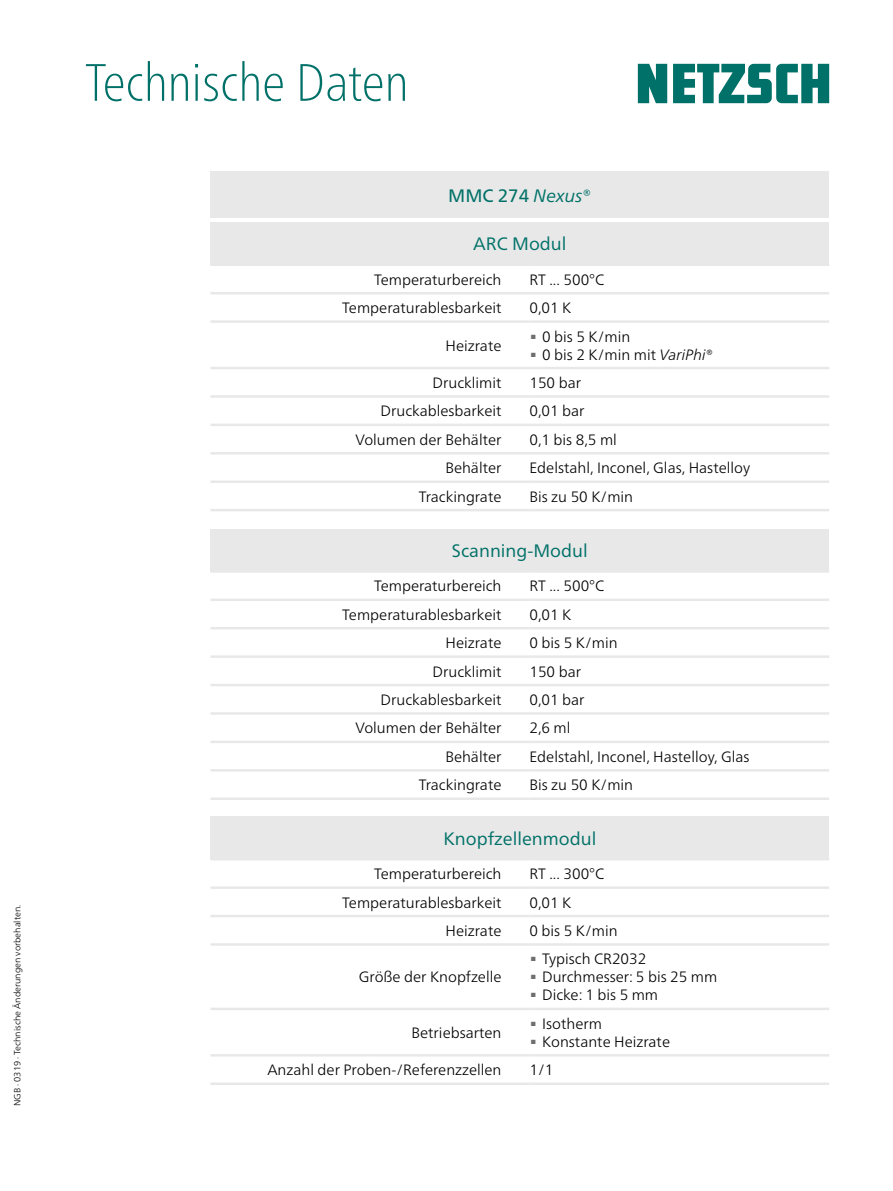
<style>
.page{position:relative;width:893px;height:1191px;background:#fff}
.page>*{position:absolute;margin:0;border:0;box-sizing:border-box;transform-origin:0 0}
.t1{font:100 condensed 52.5px "Frutiger Neue LTW1 G";color:#007168}
.Tabellenkopf_groß_n{font:18px "Frutiger Neue LTW1 G";color:#007168}
.Tabellenkopf_groß_n-2{font:18px "Frutiger Neue LTW1 G";color:#007168}
.Tabellenkörper_n{font:300 15px "Frutiger Neue LTW1 G";color:#000}
.t2{font:300 9px "Frutiger Neue LTW1 G";color:#000}
.s1{font-style:italic}
.s2{font-weight:700;font-size:30px;color:#6e6e6d}
</style>
<div class="page">
<svg style="left:638px;top:64px;width:191px;height:39px"></svg>
<div style="left:210px;top:171px;width:619px;height:47px;background:#e8e8e8"></div>
<div style="left:210px;top:222px;width:619px;height:43px;background:#e8e8e8"></div>
<hr style="left:210px;top:263px;width:319px;height:3px;background:#e8e8e8">
<hr style="left:529px;top:263px;width:300px;height:3px;background:#e8e8e8">
<hr style="left:210px;top:292px;width:319px;height:2px;background:#e8e8e8">
<hr style="left:529px;top:292px;width:300px;height:2px;background:#e8e8e8">
<hr style="left:210px;top:320px;width:319px;height:3px;background:#e8e8e8">
<hr style="left:529px;top:320px;width:300px;height:3px;background:#e8e8e8">
<hr style="left:210px;top:367px;width:319px;height:2px;background:#e8e8e8">
<hr style="left:529px;top:367px;width:300px;height:2px;background:#e8e8e8">
<hr style="left:210px;top:395px;width:319px;height:3px;background:#e8e8e8">
<hr style="left:529px;top:395px;width:300px;height:3px;background:#e8e8e8">
<hr style="left:210px;top:423px;width:319px;height:3px;background:#e8e8e8">
<hr style="left:529px;top:423px;width:300px;height:3px;background:#e8e8e8">
<hr style="left:210px;top:452px;width:319px;height:2px;background:#e8e8e8">
<hr style="left:529px;top:452px;width:300px;height:2px;background:#e8e8e8">
<hr style="left:210px;top:480px;width:319px;height:3px;background:#e8e8e8">
<hr style="left:529px;top:480px;width:300px;height:3px;background:#e8e8e8">
<hr style="left:210px;top:509px;width:319px;height:2px;background:#e8e8e8">
<hr style="left:529px;top:509px;width:300px;height:2px;background:#e8e8e8">
<div style="left:210px;top:529px;width:619px;height:42px;background:#e8e8e8"></div>
<hr style="left:210px;top:570px;width:319px;height:2px;background:#e8e8e8">
<hr style="left:529px;top:570px;width:300px;height:2px;background:#e8e8e8">
<hr style="left:210px;top:598px;width:319px;height:3px;background:#e8e8e8">
<hr style="left:529px;top:598px;width:300px;height:3px;background:#e8e8e8">
<hr style="left:210px;top:627px;width:319px;height:2px;background:#e8e8e8">
<hr style="left:529px;top:627px;width:300px;height:2px;background:#e8e8e8">
<hr style="left:210px;top:655px;width:319px;height:3px;background:#e8e8e8">
<hr style="left:529px;top:655px;width:300px;height:3px;background:#e8e8e8">
<hr style="left:210px;top:684px;width:319px;height:2px;background:#e8e8e8">
<hr style="left:529px;top:684px;width:300px;height:2px;background:#e8e8e8">
<hr style="left:210px;top:712px;width:319px;height:2px;background:#e8e8e8">
<hr style="left:529px;top:712px;width:300px;height:2px;background:#e8e8e8">
<hr style="left:210px;top:740px;width:319px;height:3px;background:#e8e8e8">
<hr style="left:529px;top:740px;width:300px;height:3px;background:#e8e8e8">
<hr style="left:210px;top:769px;width:319px;height:2px;background:#e8e8e8">
<hr style="left:529px;top:769px;width:300px;height:2px;background:#e8e8e8">
<hr style="left:210px;top:797px;width:319px;height:3px;background:#e8e8e8">
<hr style="left:529px;top:797px;width:300px;height:3px;background:#e8e8e8">
<div style="left:210px;top:816px;width:619px;height:43px;background:#e8e8e8"></div>
<hr style="left:210px;top:858px;width:319px;height:2px;background:#e8e8e8">
<hr style="left:529px;top:858px;width:300px;height:2px;background:#e8e8e8">
<hr style="left:210px;top:886px;width:319px;height:3px;background:#e8e8e8">
<hr style="left:529px;top:886px;width:300px;height:3px;background:#e8e8e8">
<hr style="left:210px;top:914px;width:319px;height:3px;background:#e8e8e8">
<hr style="left:529px;top:914px;width:300px;height:3px;background:#e8e8e8">
<hr style="left:210px;top:943px;width:319px;height:2px;background:#e8e8e8">
<hr style="left:529px;top:943px;width:300px;height:2px;background:#e8e8e8">
<hr style="left:210px;top:1007px;width:319px;height:3px;background:#e8e8e8">
<hr style="left:529px;top:1007px;width:300px;height:3px;background:#e8e8e8">
<hr style="left:210px;top:1054px;width:319px;height:2px;background:#e8e8e8">
<hr style="left:529px;top:1054px;width:300px;height:2px;background:#e8e8e8">
<hr style="left:210px;top:1082px;width:319px;height:3px;background:#e8e8e8">
<hr style="left:529px;top:1082px;width:300px;height:3px;background:#e8e8e8">
<p class="t2" style="left:12px;top:1106px;width:203px;rotate:-90deg">NGB · 0319 · Technische Änderungen vorbehalten.</p>
<h1 class="t1" style="left:85px;top:44px;width:325px">Technische Daten</h1>
<p class="Tabellenkopf_groß_n-2" style="left:448px;top:185px;width:145px">MMC 274 <span class="s1">Nexus</span>®</p>
<p class="Tabellenkopf_groß_n" style="left:473px;top:231px;width:95px">ARC Modul</p>
<p class="Tabellenkörper_n" style="left:374px;top:270px;width:129px">Temperaturbereich</p>
<p class="Tabellenkörper_n" style="left:529px;top:270px;width:77px">RT ... 500°C</p>
<p class="Tabellenkörper_n" style="left:342px;top:299px;width:161px">Temperaturablesbarkeit</p>
<p class="Tabellenkörper_n" style="left:529px;top:299px;width:44px">0,01 K</p>
<p class="Tabellenkörper_n" style="left:446px;top:336px;width:57px">Heizrate</p>
<p class="Tabellenkörper_n" style="left:529px;top:327px;width:102px"><span class="s2">·</span> 0 bis 5 K/min</p>
<p class="Tabellenkörper_n" style="left:529px;top:345px;width:185px"><span class="s2">·</span> 0 bis 2 K/min mit <span class="s1">VariPhi</span>®</p>
<p class="Tabellenkörper_n" style="left:433px;top:373px;width:70px">Drucklimit</p>
<p class="Tabellenkörper_n" style="left:529px;top:373px;width:53px">150 bar</p>
<p class="Tabellenkörper_n" style="left:381px;top:402px;width:122px">Druckablesbarkeit</p>
<p class="Tabellenkörper_n" style="left:529px;top:402px;width:57px">0,01 bar</p>
<p class="Tabellenkörper_n" style="left:355px;top:430px;width:148px">Volumen der Behälter</p>
<p class="Tabellenkörper_n" style="left:529px;top:430px;width:89px">0,1 bis 8,5 ml</p>
<p class="Tabellenkörper_n" style="left:445px;top:459px;width:58px">Behälter</p>
<p class="Tabellenkörper_n" style="left:529px;top:459px;width:222px">Edelstahl, Inconel, Glas, Hastelloy</p>
<p class="Tabellenkörper_n" style="left:419px;top:487px;width:84px">Trackingrate</p>
<p class="Tabellenkörper_n" style="left:529px;top:487px;width:105px">Bis zu 50 K/min</p>
<p class="Tabellenkopf_groß_n" style="left:452px;top:537px;width:137px">Scanning-Modul</p>
<p class="Tabellenkörper_n" style="left:374px;top:577px;width:129px">Temperaturbereich</p>
<p class="Tabellenkörper_n" style="left:529px;top:577px;width:77px">RT ... 500°C</p>
<p class="Tabellenkörper_n" style="left:342px;top:605px;width:161px">Temperaturablesbarkeit</p>
<p class="Tabellenkörper_n" style="left:529px;top:605px;width:44px">0,01 K</p>
<p class="Tabellenkörper_n" style="left:446px;top:634px;width:57px">Heizrate</p>
<p class="Tabellenkörper_n" style="left:529px;top:634px;width:90px">0 bis 5 K/min</p>
<p class="Tabellenkörper_n" style="left:433px;top:662px;width:70px">Drucklimit</p>
<p class="Tabellenkörper_n" style="left:529px;top:662px;width:53px">150 bar</p>
<p class="Tabellenkörper_n" style="left:381px;top:690px;width:122px">Druckablesbarkeit</p>
<p class="Tabellenkörper_n" style="left:529px;top:690px;width:57px">0,01 bar</p>
<p class="Tabellenkörper_n" style="left:355px;top:719px;width:148px">Volumen der Behälter</p>
<p class="Tabellenkörper_n" style="left:529px;top:719px;width:43px">2,6 ml</p>
<p class="Tabellenkörper_n" style="left:445px;top:747px;width:58px">Behälter</p>
<p class="Tabellenkörper_n" style="left:529px;top:747px;width:222px">Edelstahl, Inconel, Hastelloy, Glas</p>
<p class="Tabellenkörper_n" style="left:419px;top:776px;width:84px">Trackingrate</p>
<p class="Tabellenkörper_n" style="left:529px;top:776px;width:105px">Bis zu 50 K/min</p>
<p class="Tabellenkopf_groß_n" style="left:443px;top:825px;width:154px">Knopfzellenmodul</p>
<p class="Tabellenkörper_n" style="left:374px;top:864px;width:129px">Temperaturbereich</p>
<p class="Tabellenkörper_n" style="left:529px;top:864px;width:77px">RT ... 300°C</p>
<p class="Tabellenkörper_n" style="left:342px;top:893px;width:161px">Temperaturablesbarkeit</p>
<p class="Tabellenkörper_n" style="left:529px;top:893px;width:44px">0,01 K</p>
<p class="Tabellenkörper_n" style="left:446px;top:921px;width:57px">Heizrate</p>
<p class="Tabellenkörper_n" style="left:529px;top:921px;width:90px">0 bis 5 K/min</p>
<p class="Tabellenkörper_n" style="left:359px;top:968px;width:144px">Größe der Knopfzelle</p>
<p class="Tabellenkörper_n" style="left:529px;top:950px;width:119px"><span class="s2">·</span> Typisch CR2032</p>
<p class="Tabellenkörper_n" style="left:529px;top:968px;width:189px"><span class="s2">·</span> Durchmesser: 5 bis 25 mm</p>
<p class="Tabellenkörper_n" style="left:529px;top:986px;width:130px"><span class="s2">·</span> Dicke: 1 bis 5 mm</p>
<p class="Tabellenkörper_n" style="left:411px;top:1023px;width:92px">Betriebsarten</p>
<p class="Tabellenkörper_n" style="left:529px;top:1014px;width:74px"><span class="s2">·</span> Isotherm</p>
<p class="Tabellenkörper_n" style="left:529px;top:1032px;width:142px"><span class="s2">·</span> Konstante Heizrate</p>
<p class="Tabellenkörper_n" style="left:267px;top:1061px;width:236px">Anzahl der Proben-/Referenzzellen</p>
<p class="Tabellenkörper_n" style="left:529px;top:1061px;width:25px">1/1</p>
</div>
